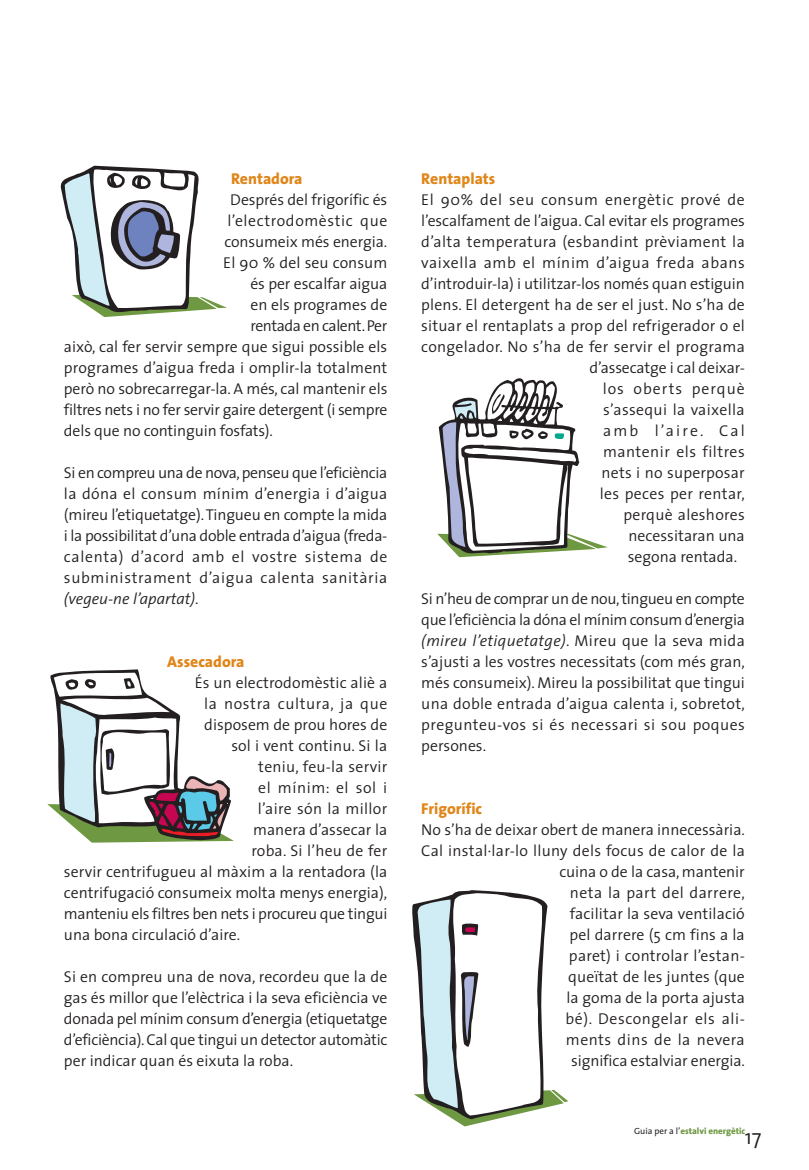
<style>
.page{position:relative;width:809px;height:1170px;background:#fff}
.page>*{position:absolute;margin:0;border:0;box-sizing:border-box;transform-origin:0 0}
.t1{font:300 21px "The Sans";color:#231f20}
.t2{font:300 15.75px/21px "The Sans";letter-spacing:.005em;color:#231f20;text-align:justify}
.t3{font:300 15.75px "The Sans";letter-spacing:.035em;color:#231f20}
.t4{font:300 15.75px "The Sans";letter-spacing:-.015em;color:#231f20}
.t5{font:300 15.75px "The Sans";letter-spacing:-.02em;color:#231f20}
.t6{font:800 15.75px "The Sans";color:#e0861a}
.t7{font:300 15.75px "The Sans";letter-spacing:.025em;color:#231f20}
.t8{font:300 15.75px "The Sans";letter-spacing:.04em;color:#231f20}
.t9{font:300 15.75px "The Sans";letter-spacing:-.03em;color:#231f20}
.t10{font:300 15.75px "The Sans";letter-spacing:.03em;color:#231f20}
.t11{font:300 15.75px "The Sans";letter-spacing:.065em;color:#231f20}
.t12{font:300 15.75px "The Sans";letter-spacing:.135em;color:#231f20}
.t13{font:800 9px "The Sans";color:#6e9841}
.s1{font-style:italic}
.s2{font-weight:400;color:#231f20}
</style>
<div class="page">
<svg style="left:60px;top:166px;width:167px;height:151px"></svg>
<svg style="left:47px;top:669px;width:187px;height:174px"></svg>
<svg style="left:437px;top:378px;width:171px;height:179px"></svg>
<svg style="left:412px;top:890px;width:156px;height:236px"></svg>
<p class="t6" style="left:231px;top:173px;width:73px">Rentadora</p>
<p class="t2" style="left:230px;top:191px;width:158px">Després del frigorífic és</p>
<p class="t3" style="left:227px;top:215px;width:161px">l’electrodomèstic que</p>
<p class="t2" style="left:224px;top:233px;width:164px">consumeix més energia.</p>
<p class="t2" style="left:223px;top:254px;width:165px">El 90 % del seu consum</p>
<p class="t2" style="left:250px;top:275px;width:138px">és per escalfar aigua</p>
<p class="t2" style="left:250px;top:296px;width:138px">en els programes de</p>
<p class="t9" style="left:250px;top:320px;width:138px">rentada en calent. Per</p>
<p class="t2" style="left:64px;top:338px;width:325px">això, cal fer servir sempre que sigui possible els</p>
<p class="t2" style="left:64px;top:359px;width:325px">programes d’aigua freda i omplir-la totalment</p>
<p class="t2" style="left:64px;top:380px;width:325px">però no sobrecarregar-la. A més, cal mantenir els</p>
<p class="t4" style="left:64px;top:404px;width:325px">filtres nets i no fer servir gaire detergent (i sempre</p>
<p class="t2" style="left:64px;top:422px;width:210px">dels que no continguin fosfats).</p>
<p class="t2" style="left:64px;top:464px;width:325px">Si en compreu una de nova, penseu que l’eficiència la dóna el consum mínim d’energia i d’aigua (mireu l’etiquetatge). Tingueu en compte la mida i la possibilitat d’una doble entrada d’aigua (freda&shy;calenta) d’acord amb el vostre sistema de subministrament d’aigua calenta sanitària <span class="s1">(vegeu-ne l’apartat)</span>.</p>
<p class="t6" style="left:167px;top:656px;width:79px">Assecadora</p>
<p class="t2" style="left:195px;top:674px;width:194px">És un electrodomèstic aliè a</p>
<p class="t8" style="left:204px;top:698px;width:184px">la nostra cultura, ja que</p>
<p class="t2" style="left:204px;top:716px;width:184px">disposem de prou hores de</p>
<p class="t2" style="left:231px;top:737px;width:157px">sol i vent continu. Si la</p>
<p class="t2" style="left:258px;top:758px;width:130px">teniu, feu-la servir</p>
<p class="t8" style="left:258px;top:782px;width:130px">el mínim: el sol i</p>
<p class="t2" style="left:258px;top:800px;width:131px">l’aire són la millor</p>
<p class="t2" style="left:253px;top:821px;width:136px">manera d’assecar la</p>
<p class="t2" style="left:251px;top:842px;width:137px">roba. Si l’heu de fer</p>
<p class="t2" style="left:64px;top:863px;width:325px">servir centrifugueu al màxim a la rentadora (la</p>
<p class="t2" style="left:64px;top:884px;width:325px">centrifugació consumeix molta menys energia),</p>
<p class="t5" style="left:64px;top:908px;width:325px">manteniu els filtres ben nets i procureu que tingui</p>
<p class="t2" style="left:64px;top:926px;width:178px">una bona circulació d’aire.</p>
<p class="t2" style="left:64px;top:968px;width:325px">Si en compreu una de nova, recordeu que la de gas és millor que l’elèctrica i la seva eficiència ve donada pel mínim consum d’energia (etiquetatge d’eficiència). Cal que tingui un detector automàtic per indicar quan és eixuta la roba.</p>
<p class="t6" style="left:421px;top:173px;width:75px">Rentaplats</p>
<p class="t3" style="left:421px;top:194px;width:325px">El 90% del seu consum energètic prové de</p>
<p class="t2" style="left:421px;top:212px;width:325px">l’escalfament de l’aigua. Cal evitar els programes</p>
<p class="t7" style="left:421px;top:236px;width:325px">d’alta temperatura (esbandint prèviament la</p>
<p class="t3" style="left:421px;top:257px;width:325px">vaixella amb el mínim d’aigua freda abans</p>
<p class="t2" style="left:421px;top:275px;width:325px">d’introduir-la) i utilitzar-los només quan estiguin</p>
<p class="t2" style="left:421px;top:296px;width:325px">plens. El detergent ha de ser el just. No s’ha de</p>
<p class="t2" style="left:421px;top:317px;width:325px">situar el rentaplats a prop del refrigerador o el</p>
<p class="t2" style="left:421px;top:338px;width:325px">congelador. No s’ha de fer servir el programa</p>
<p class="t2" style="left:589px;top:359px;width:157px">d’assecatge i cal deixar-</p>
<p class="t11" style="left:602px;top:383px;width:144px">los oberts perquè</p>
<p class="t2" style="left:603px;top:401px;width:143px">s’assequi la vaixella</p>
<p class="t12" style="left:603px;top:425px;width:143px">amb l’aire. Cal</p>
<p class="t10" style="left:603px;top:446px;width:143px">mantenir els filtres</p>
<p class="t2" style="left:601px;top:464px;width:145px">nets i no superposar</p>
<p class="t2" style="left:600px;top:485px;width:146px">les peces per rentar,</p>
<p class="t2" style="left:623px;top:506px;width:123px">perquè aleshores</p>
<p class="t2" style="left:628px;top:527px;width:118px">necessitaran una</p>
<p class="t2" style="left:627px;top:548px;width:111px">segona rentada.</p>
<p class="t2" style="left:421px;top:590px;width:325px">Si n’heu de comprar un de nou, tingueu en compte que l’eficiència la dóna el mínim consum d’energia <span class="s1">(mireu l’etiquetatge)</span>. Mireu que la seva mida s’ajusti a les vostres necessitats (com més gran, més consumeix). Mireu la possibilitat que tingui una doble entrada d’aigua calenta i, sobretot, pregunteu-vos si és necessari si sou poques persones.</p>
<p class="t6" style="left:421px;top:803px;width:62px">Frigorífic</p>
<p class="t2" style="left:421px;top:821px;width:325px;text-align:right">No s’ha de deixar obert de manera innecessària.<br>Cal instal·lar-lo lluny dels focus de calor de la cuina o de la casa, mantenir<br>neta la part del darrere,<br>facilitar la seva ventilació<br>pel darrere (5 cm fins a la<br>paret) i controlar l’estan-<br>queïtat de les juntes (que<br>la goma de la porta ajusta<br>bé). Descongelar els ali-<br>ments dins de la nevera<br>significa estalviar energia.</p>
<p class="t13" style="left:634px;top:1128px;width:113px"><span class="s2">Guia per a l’</span>estalvi energètic</p>
<h1 class="t1" style="left:744px;top:1129px;width:18px">17</h1>
</div>
